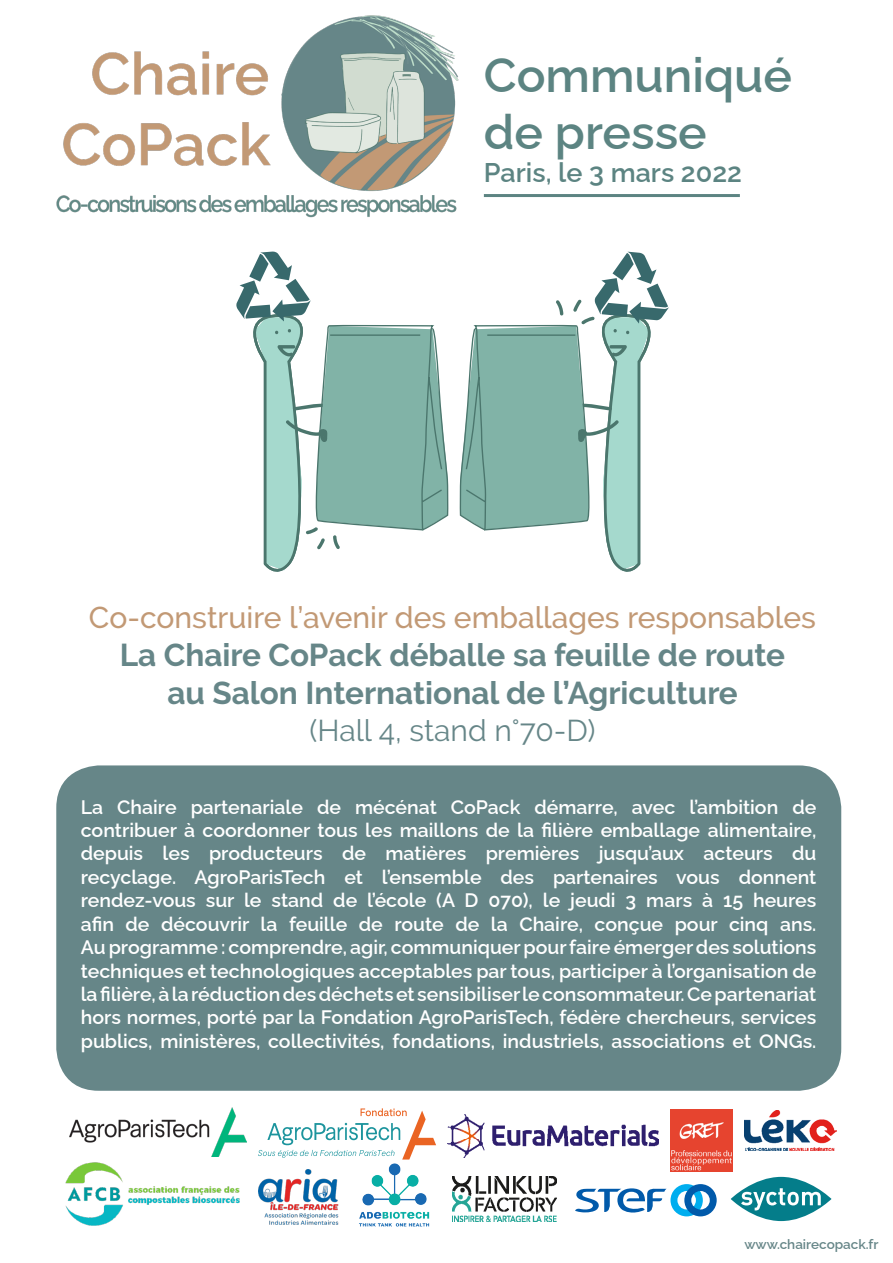
<style>
.page{position:relative;width:893px;height:1263px;background:#fff}
.page>*{position:absolute;margin:0;border:0;box-sizing:border-box;transform-origin:0 0}
.t1{font:600 48px "Raleway";color:#5c8482}
.t2{font:700 31.5px "Raleway";color:#668688}
.t3{font:500 30px "Raleway";color:#c29975}
.t4{font:30px "Raleway";color:#668688}
.t5{font:600 27px "Raleway";color:#5c8482}
.t6{font:600 19.5px/23.4px "Raleway";color:#fff;text-align:justify}
.t7{font:600 13.5px "Raleway";color:#668688}
</style>
<div class="page">
<svg style="left:459px;top:252px;width:210px;height:320px"></svg>
<svg style="left:236px;top:251px;width:213px;height:321px"></svg>
<img style="left:56px;top:15px;width:403px;height:203px">
<hr style="left:484px;top:194px;width:256px;height:3px;background:#5c8482">
<div style="left:56px;top:765px;width:785px;height:326px;background:#668688;border-radius:43px"></div>
<img style="left:670px;top:1109px;width:62px;height:62px">
<img style="left:359px;top:1159px;width:71px;height:68px">
<svg style="left:731px;top:1177px;width:100px;height:44px;fill:#047d8a"></svg>
<svg style="left:741px;top:1188px;width:80px;height:22px"></svg>
<svg style="left:575px;top:1184px;width:142px;height:32px"></svg>
<img style="left:259px;top:1169px;width:79px;height:56px">
<img style="left:744px;top:1111px;width:92px;height:40px">
<img style="left:65px;top:1162px;width:194px;height:64px">
<img style="left:447px;top:1115px;width:212px;height:42px">
<img style="left:452px;top:1176px;width:105px;height:45px">
<svg style="left:258px;top:1108px;width:178px;height:51px"></svg>
<img style="left:70px;top:1107px;width:177px;height:50px">
<p class="t1" style="left:484px;top:36px;width:310px">Communiqué</p>
<p class="t1" style="left:484px;top:94px;width:224px">de presse</p>
<p class="t5" style="left:484px;top:151px;width:260px">Paris, le 3 mars 2022</p>
<p class="t3" style="left:89px;top:600px;width:729px">Co-construire l’avenir des emballages responsables</p>
<p class="t2" style="left:120px;top:637px;width:667px">La Chaire CoPack déballe sa feuille de route</p>
<p class="t2" style="left:167px;top:674px;width:572px">au Salon International de l’Agriculture</p>
<p class="t4" style="left:309px;top:713px;width:288px">(Hall 4, stand n°70-D)</p>
<p class="t6" style="left:81px;top:793px;width:737px">La Chaire partenariale de mécénat CoPack démarre, avec l’ambition de contribuer à coordonner tous les maillons de la filière emballage alimentaire, depuis les producteurs de matières premières jusqu’aux acteurs du recyclage. AgroParisTech et l’ensemble des partenaires vous donnent rendez-vous sur le stand de l’école (A D 070), le jeudi 3 mars à 15 heures afin de découvrir la feuille de route de la Chaire, conçue pour cinq ans.</p>
<p class="t6" style="left:81px;top:933px;width:737px">Au programme : comprendre, agir, communiquer pour faire émerger des solutions techniques et technologiques acceptables par tous, participer à l’organisation de la filière, à la réduction des déchets et sensibiliser le consommateur. Ce partenariat hors normes, porté par la Fondation AgroParisTech, fédère chercheurs, services publics, ministères, collectivités, fondations, industriels, associations et ONGs.</p>
<p class="t7" style="left:744px;top:1233px;width:135px">www.chairecopack.fr</p>
</div>
